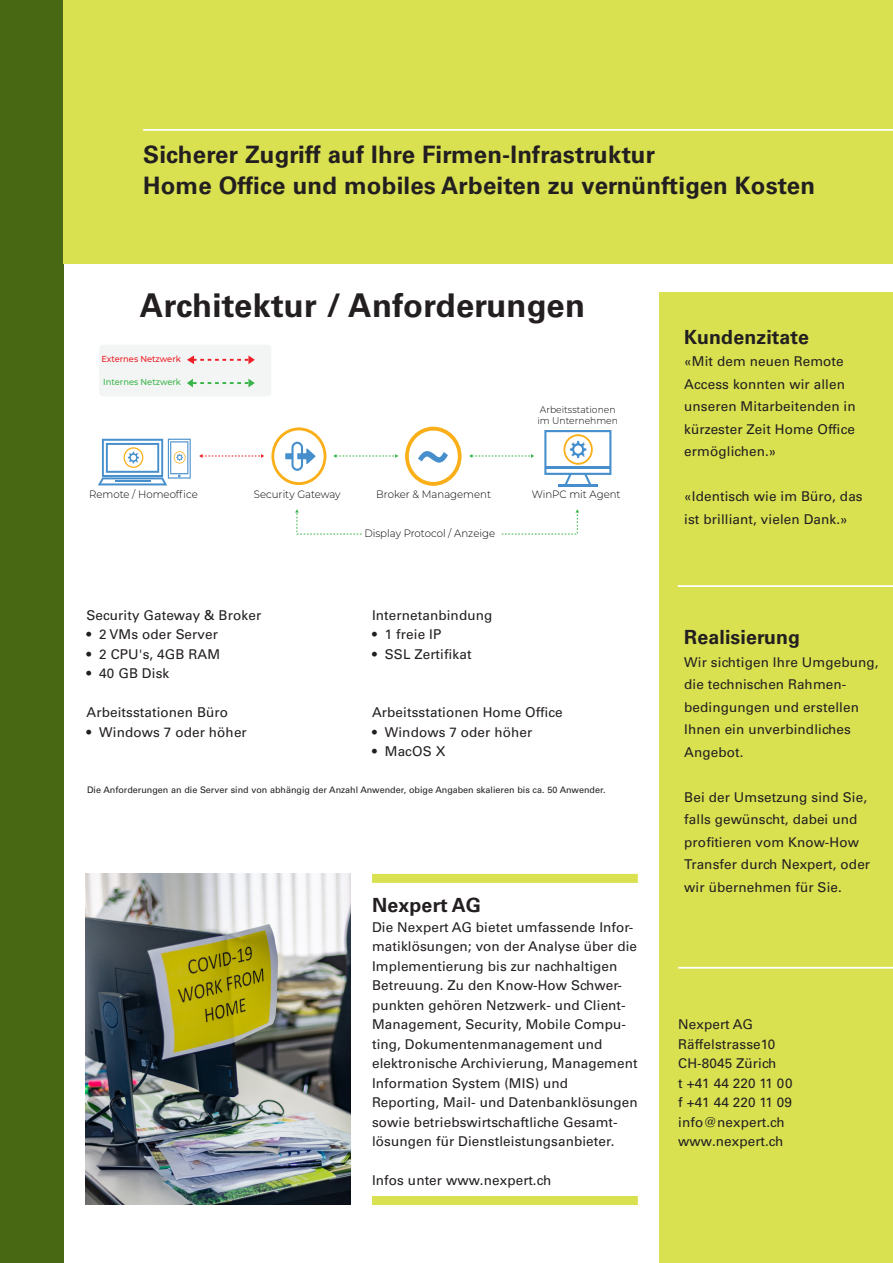
<style>
.page{position:relative;width:893px;height:1263px;background:#fff}
.page>*{position:absolute;margin:0;border:0;box-sizing:border-box;transform-origin:0 0}
.t1{font:700 32.7px "Univers LT Std";letter-spacing:.01em;color:#231f20}
.t2{font:700 24px "Univers LT Std";letter-spacing:.01em;color:#231f20}
.t3{font:700 19.5px "Univers LT Std";letter-spacing:.01em;color:#231f20}
.t4{font:13.5px/22.5px "Univers LT Std";letter-spacing:.01em;color:#231f20}
.t5{font:300 10.65px "Montserrat";color:#040503;scale:.95 1}
.t6{font:300 9.75px/11.7px "Montserrat";color:#040503;scale:.95 1}
.t7{font:9px "Univers LT Std";color:#231f20}
.t8{font:500 8.7px "Montserrat";letter-spacing:-.005em;color:#ed1f26;scale:.95 1}
.t9{font:500 8.7px "Montserrat";color:#3bb54a;scale:.95 1}
</style>
<div class="page">
<div style="left:659px;top:292px;width:234px;height:971px;background:#d9e151"></div>
<div style="left:0;top:0;width:64px;height:1263px;background:#496814"></div>
<div style="left:64px;top:0;width:829px;height:264px;background:#d9e151"></div>
<div style="left:372px;top:874px;width:266px;height:9px;background:#d9e151"></div>
<div style="left:372px;top:1196px;width:266px;height:9px;background:#d9e151"></div>
<hr style="left:678px;top:585px;width:215px;height:2px;background:#fff">
<hr style="left:143px;top:129px;width:750px;height:2px;background:#fff">
<img style="left:85px;top:873px;width:266px;height:332px">
<svg style="left:405px;top:427px;width:56px;height:59px"></svg>
<svg style="left:271px;top:427px;width:55px;height:58px"></svg>
<svg style="left:199px;top:454px;width:65px;height:4px"></svg>
<svg style="left:333px;top:454px;width:65px;height:4px"></svg>
<svg style="left:469px;top:454px;width:65px;height:4px"></svg>
<hr style="left:558px;top:485px;width:40px;height:2px;background:#468fcc">
<svg style="left:544px;top:430px;width:67px;height:55px"></svg>
<div style="left:99px;top:345px;width:172px;height:51px;background:#f3f5f5;border-radius:4px"></div>
<svg style="left:187px;top:355px;width:68px;height:9px"></svg>
<svg style="left:187px;top:379px;width:68px;height:8px"></svg>
<svg style="left:501px;top:509px;width:78px;height:26px"></svg>
<svg style="left:295px;top:509px;width:67px;height:26px"></svg>
<svg style="left:98px;top:439px;width:93px;height:46px"></svg>
<hr style="left:678px;top:967px;width:215px;height:2px;background:#fff">
<p class="t2" style="left:143px;top:140px;width:513px">Sicherer Zugriff auf Ihre Firmen-Infrastruktur</p>
<p class="t2" style="left:143px;top:171px;width:673px">Home Office und mobiles Arbeiten zu vernünftigen Kosten</p>
<p class="t1" style="left:140px;top:286px;width:447px">Architektur / Anforderungen</p>
<p class="t8" style="left:101px;top:353px;width:85px">Externes Netzwerk</p>
<p class="t9" style="left:103px;top:376px;width:83px">Internes Netzwerk</p>
<p class="t5" style="left:89px;top:487px;width:116px">Remote / Homeoffice</p>
<p class="t6" style="left:538px;top:403px;width:86px">Arbeitsstationen im Unternehmen</p>
<p class="t5" style="left:254px;top:487px;width:93px">Security Gateway</p>
<p class="t5" style="left:376px;top:487px;width:122px">Broker &amp; Management</p>
<p class="t5" style="left:532px;top:487px;width:95px">WinPC mit Agent</p>
<p class="t5" style="left:364px;top:526px;width:139px">Display Protocol / Anzeige</p>
<p class="t4" style="left:87px;top:603px;width:176px">Security Gateway &amp; Broker</p>
<p class="t4" style="left:87px;top:623px;width:133px">• 2 VMs oder Server</p>
<p class="t4" style="left:87px;top:642px;width:135px">• 2 CPU's, 4GB RAM</p>
<p class="t4" style="left:87px;top:662px;width:84px">• 40 GB Disk</p>
<p class="t4" style="left:87px;top:701px;width:143px">Arbeitsstationen Büro</p>
<p class="t4" style="left:87px;top:720px;width:162px">• Windows 7 oder höher</p>
<p class="t4" style="left:372px;top:603px;width:122px">Internetanbindung</p>
<p class="t4" style="left:372px;top:623px;width:71px">• 1 freie IP</p>
<p class="t4" style="left:372px;top:642px;width:101px">• SSL Zertifikat</p>
<p class="t4" style="left:372px;top:701px;width:192px">Arbeitsstationen Home Office</p>
<p class="t4" style="left:372px;top:720px;width:162px">• Windows 7 oder höher</p>
<p class="t4" style="left:372px;top:740px;width:75px">• MacOS X</p>
<p class="t7" style="left:87px;top:785px;width:520px">Die Anforderungen an die Server sind von abhängig der Anzahl Anwender, obige Angaben skalieren bis ca. 50 Anwender.</p>
<p class="t3" style="left:372px;top:894px;width:110px">Nexpert AG</p>
<p class="t4" style="left:372px;top:917px;width:267px;line-height:19.5px">Die Nexpert AG bietet umfassende Infor&shy;matiklösungen; von der Analyse über die Implementierung bis zur nachhaltigen Betreuung. Zu den Know-How Schwer&shy;punkten gehören Netzwerk- und Client-Management, Security, Mobile Compu&shy;ting, Dokumentenmanagement und elektronische Archivierung, Management Information System (MIS) und</p>
<p class="t4" style="left:372px;top:1092px;width:267px;line-height:19.5px">Reporting, Mail- und Datenbanklösungen sowie betriebswirtschaftliche Gesamt&shy;lösungen für Dienstleistungsanbieter.</p>
<p class="t4" style="left:372px;top:1169px;width:181px">Infos unter www.nexpert.ch</p>
<p class="t3" style="left:684px;top:325px;width:126px">Kundenzitate</p>
<p class="t4" style="left:684px;top:350px;width:173px">«Mit dem neuen Remote<br>Access konnten wir allen unseren Mitarbeitenden in kürzester Zeit Home Office ermöglichen.»</p>
<p class="t4" style="left:684px;top:485px;width:180px">«Identisch wie im Büro, das ist brilliant, vielen Dank.»</p>
<p class="t3" style="left:684px;top:626px;width:117px">Realisierung</p>
<p class="t4" style="left:684px;top:651px;width:196px">Wir sichtigen Ihre Umgebung, die technischen Rahmen&shy;bedingungen und erstellen<br>Ihnen ein unverbindliches<br>Angebot.</p>
<p class="t4" style="left:684px;top:786px;width:187px">Bei der Umsetzung sind Sie, falls gewünscht, dabei und profitieren vom Know-How<br>Transfer durch Nexpert, oder wir übernehmen für Sie.</p>
<p class="t4" style="left:678px;top:1013px;width:76px">Nexpert AG</p>
<p class="t4" style="left:678px;top:1032px;width:98px">Räffelstrasse10</p>
<p class="t4" style="left:678px;top:1052px;width:100px">CH-8045 Zürich</p>
<p class="t4" style="left:678px;top:1071px;width:116px">t +41 44 220 11 00</p>
<p class="t4" style="left:678px;top:1091px;width:115px">f +41 44 220 11 09</p>
<p class="t4" style="left:678px;top:1110px;width:108px">info@nexpert.ch</p>
<p class="t4" style="left:678px;top:1130px;width:107px">www.nexpert.ch</p>
</div>
